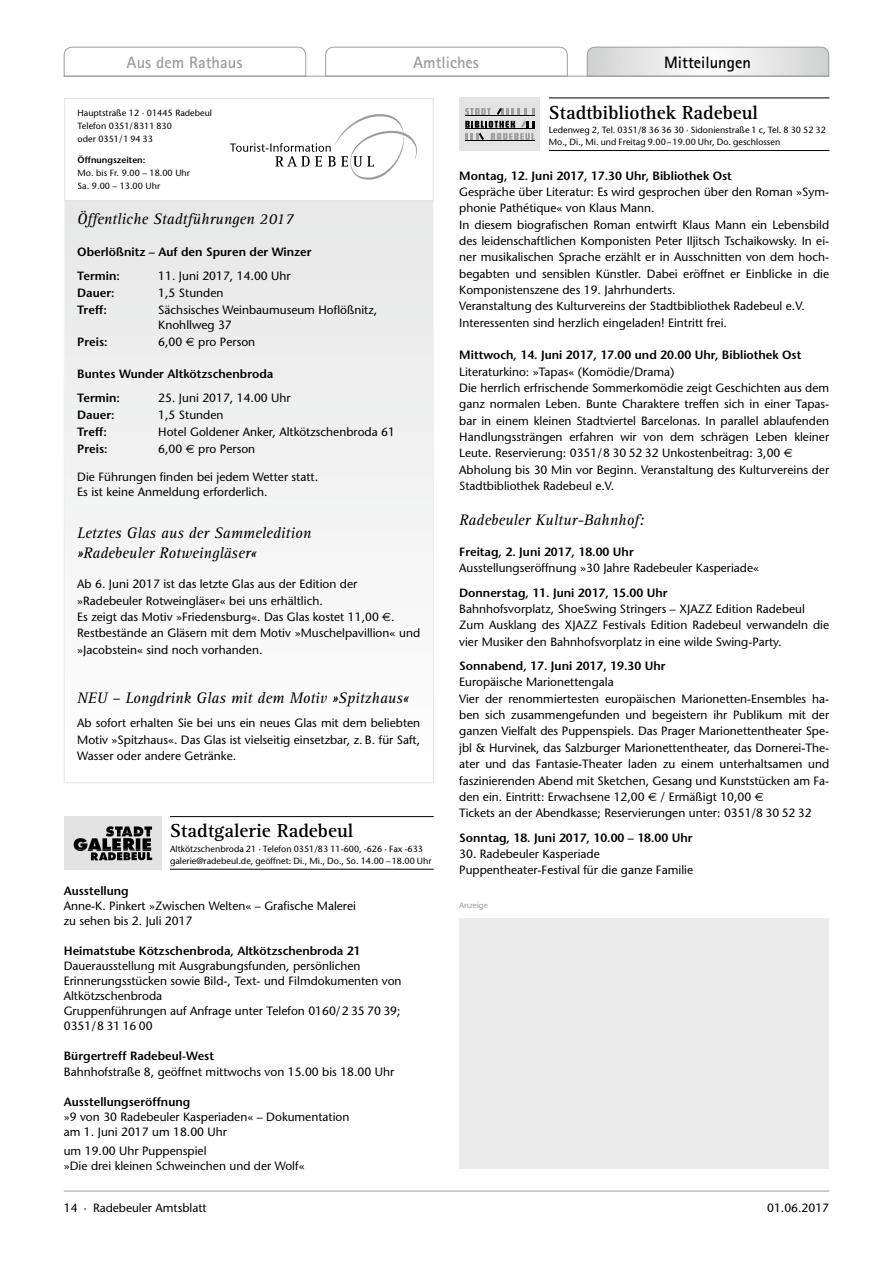
<style>
.page{position:relative;width:893px;height:1263px;background:#fff}
.page>*{position:absolute;margin:0;border:0;box-sizing:border-box;transform-origin:0 0}
.t1{font:700 19.5px "Rotis Serif";letter-spacing:-.005em;color:#000}
.t2{font:700 16.5px "Rotis Sans Serif";color:#9c9d9d}
.t3{font:700 16.5px "Rotis Sans Serif";color:#000}
.t4{font:italic 15.75px/20.5px "Rotis Serif";color:#000}
.t5{font:12px/16.4px "Stone Sans";color:#000}
.t6{font:600 12px/23.5px "Stone Sans";color:#000}
.t7{font:9px/12.8px "Stone Sans";color:#000}
.t8{font:600 9px "Stone Sans";color:#000}
.t9{font:8.25px "Stone Sans";color:#9c9d9d}
.s1{font-family:"Euro Sans"}
</style>
<div class="page">
<svg style="left:63px;top:46px;width:244px;height:31px"></svg>
<svg style="left:325px;top:46px;width:243px;height:30px"></svg>
<svg style="left:586px;top:46px;width:244px;height:31px"></svg>
<hr style="left:64px;top:76px;width:765px;height:1px;background:#9c9d9d">
<hr style="left:64px;top:1191px;width:765px;height:1px;background:#9c9d9d">
<div style="left:459px;top:918px;width:370px;height:251px;background:#ececed"></div>
<div style="left:64px;top:98px;width:369px;height:685px;background:#f3f3f3"></div>
<div style="left:65px;top:99px;width:368px;height:102px;background:#fff"></div>
<svg style="left:230px;top:114px;width:187px;height:66px"></svg>
<div style="left:64px;top:98px;width:370px;height:103px;border:1px solid #e3e3e3"></div>
<hr style="left:549px;top:98px;width:280px;height:1px;background:#000">
<hr style="left:549px;top:150px;width:280px;height:1px;background:#000">
<div style="left:460px;top:98px;width:80px;height:53px;background:#e3e3e3"></div>
<svg style="left:465px;top:108px;width:26px;height:7px"></svg>
<svg style="left:532px;top:108px;width:2px;height:7px"></svg>
<svg style="left:497px;top:108px;width:29px;height:7px"></svg>
<hr style="left:465px;top:115px;width:70px;height:1px;background:#000">
<hr style="left:465px;top:140px;width:70px;height:1px;background:#000">
<svg style="left:465px;top:121px;width:70px;height:19px"></svg>
<hr style="left:465px;top:128px;width:70px;height:1px;background:#000">
<div style="left:64px;top:817px;width:98px;height:53px;background:#e3e3e3"></div>
<svg style="left:74px;top:826px;width:78px;height:34px"></svg>
<hr style="left:170px;top:816px;width:264px;height:1px;background:#000">
<hr style="left:170px;top:869px;width:264px;height:1px;background:#000">
<h2 class="t2" style="left:127px;top:52px;width:117px">Aus dem Rathaus</h2>
<h2 class="t2" style="left:413px;top:52px;width:67px">Amtliches</h2>
<h2 class="t3" style="left:664px;top:52px;width:88px">Mitteilungen</h2>
<h1 class="t1" style="left:549px;top:101px;width:210px">Stadtbibliothek Radebeul</h1>
<p class="t7" style="left:549px;top:124px;width:279px;line-height:12px">Ledenweg 2, Tel. 0351/8 36 36 30 · Sidonienstraße 1 c, Tel. 8 30 52 32<br>Mo., Di., Mi. und Freitag 9.00–19.00 Uhr, Do. geschlossen</p>
<p class="t7" style="left:78px;top:107px;width:136px">Hauptstraße 12 · 01445 Radebeul<br>Telefon 0351/8311 830<br>oder 0351/1 94 33</p>
<p class="t8" style="left:78px;top:155px;width:69px">Öffnungszeiten:</p>
<p class="t7" style="left:78px;top:166px;width:114px">Mo. bis Fr. 9.00 – 18.00 Uhr<br>Sa. 9.00 – 13.00 Uhr</p>
<p class="t6" style="left:459px;top:164px;width:274px">Montag, 12. Juni 2017, 17.30 Uhr, Bibliothek Ost</p>
<p class="t5" style="left:459px;top:184px;width:371px">Gespräche über Literatur: Es wird gesprochen über den Roman »Sym&shy;phonie Pathétique« von Klaus Mann.<br>In diesem biografischen Roman entwirft Klaus Mann ein Lebensbild des leidenschaftlichen Komponisten Peter Iljitsch Tschaikowsky. In ei&shy;ner musikalischen Sprache erzählt er in Ausschnitten von dem hoch&shy;begabten und sensiblen Künstler. Dabei eröffnet er Einblicke in die Komponistenszene des 19. Jahrhunderts.<br>Veranstaltung des Kulturvereins der Stadtbibliothek Radebeul e.V.<br>Interessenten sind herzlich eingeladen! Eintritt frei.</p>
<p class="t6" style="left:459px;top:343px;width:344px">Mittwoch, 14. Juni 2017, 17.00 und 20.00 Uhr, Bibliothek Ost</p>
<p class="t5" style="left:459px;top:363px;width:371px">Literaturkino: »Tapas« (Komödie/Drama)<br>Die herrlich erfrischende Sommerkomödie zeigt Geschichten aus dem ganz normalen Leben. Bunte Charaktere treffen sich in einer Tapas&shy;bar in einem kleinen Stadtviertel Barcelonas. In parallel ablaufenden Handlungssträngen erfahren wir von dem schrägen Leben kleiner Leute. Reservierung: 0351/8 30 52 32 Unkostenbeitrag: 3,00 <span class="s1">€ </span>Abholung bis 30 Min vor Beginn. Veranstaltung des Kulturvereins der Stadtbibliothek Radebeul e.V.</p>
<h3 class="t4" style="left:459px;top:510px;width:186px">Radebeuler Kultur-Bahnhof:</h3>
<p class="t6" style="left:459px;top:540px;width:176px">Freitag, 2. Juni 2017, 18.00 Uhr</p>
<p class="t5" style="left:459px;top:560px;width:301px">Ausstellungseröffnung »30 Jahre Radebeuler Kasperiade«</p>
<p class="t6" style="left:459px;top:580px;width:210px">Donnerstag, 11. Juni 2017, 15.00 Uhr</p>
<p class="t5" style="left:459px;top:600px;width:371px">Bahnhofsvorplatz, ShoeSwing Stringers – XJAZZ Edition Radebeul<br>Zum Ausklang des XJAZZ Festivals Edition Radebeul verwandeln die vier Musiker den Bahnhofsvorplatz in eine wilde Swing-Party.</p>
<p class="t6" style="left:459px;top:654px;width:208px">Sonnabend, 17. Juni 2017, 19.30 Uhr</p>
<p class="t5" style="left:459px;top:674px;width:371px">Europäische Marionettengala<br>Vier der renommiertesten europäischen Marionetten-Ensembles ha&shy;ben sich zusammengefunden und begeistern ihr Publikum mit der ganzen Vielfalt des Puppenspiels. Das Prager Marionettentheater Spe&shy;jbl &amp; Hurvinek, das Salzburger Marionettentheater, das Dornerei-The&shy;ater und das Fantasie-Theater laden zu einem unterhaltsamen und faszinierenden Abend mit Sketchen, Gesang und Kunststücken am Fa&shy;den ein. Eintritt: Erwachsene 12,00 <span class="s1">€</span> / Ermäßigt 10,00 <span class="s1">€<br></span>Tickets an der Abendkasse; Reservierungen unter: 0351/8 30 52 32</p>
<p class="t6" style="left:459px;top:826px;width:235px">Sonntag, 18. Juni 2017, 10.00 – 18.00 Uhr</p>
<p class="t5" style="left:459px;top:846px;width:235px">30. Radebeuler Kasperiade<br>Puppentheater-Festival für die ganze Familie</p>
<h3 class="t4" style="left:77px;top:209px;width:218px">Öffentliche Stadtführungen 2017</h3>
<p class="t6" style="left:77px;top:240px;width:236px">Oberlößnitz – Auf den Spuren der Winzer<br>Termin:</p>
<p class="t5" style="left:158px;top:268px;width:134px">11. Juni 2017, 14.00 Uhr</p>
<p class="t6" style="left:77px;top:281px;width:39px">Dauer:</p>
<p class="t5" style="left:158px;top:285px;width:67px">1,5 Stunden</p>
<p class="t6" style="left:77px;top:298px;width:31px">Treff:</p>
<p class="t5" style="left:158px;top:303px;width:220px;line-height:15px">Sächsisches Weinbaumuseum Hoflößnitz,<br>Knohllweg 37</p>
<p class="t6" style="left:77px;top:330px;width:32px">Preis:</p>
<p class="t5" style="left:158px;top:334px;width:98px">6,00 <span class="s1">€</span> pro Person</p>
<p class="t6" style="left:77px;top:362px;width:198px">Buntes Wunder Altkötzschenbroda<br>Termin:</p>
<p class="t5" style="left:158px;top:389px;width:134px">25. Juni 2017, 14.00 Uhr</p>
<p class="t6" style="left:77px;top:403px;width:39px">Dauer:</p>
<p class="t5" style="left:158px;top:407px;width:67px">1,5 Stunden</p>
<p class="t6" style="left:77px;top:420px;width:31px">Treff:</p>
<p class="t5" style="left:158px;top:424px;width:238px">Hotel Goldener Anker, Altkötzschenbroda 61</p>
<p class="t6" style="left:77px;top:437px;width:32px">Preis:</p>
<p class="t5" style="left:158px;top:441px;width:98px">6,00 <span class="s1">€</span> pro Person</p>
<p class="t5" style="left:77px;top:469px;width:242px;line-height:15px">Die Führungen finden bei jedem Wetter statt.<br>Es ist keine Anmeldung erforderlich.</p>
<h3 class="t4" style="left:77px;top:523px;width:235px">Letztes Glas aus der Sammeledition »Radebeuler Rotweingläser«</h3>
<p class="t5" style="left:77px;top:576px;width:344px">Ab 6. Juni 2017 ist das letzte Glas aus der Edition der »Radebeuler Rotweingläser« bei uns erhältlich.<br>Es zeigt das Motiv »Friedensburg«. Das Glas kostet 11,00 <span class="s1">€</span>.<br>Restbestände an Gläsern mit dem Motiv »Muschelpavillion« und »Jacobstein« sind noch vorhanden.</p>
<h3 class="t4" style="left:77px;top:688px;width:333px">NEU – Longdrink Glas mit dem Motiv »Spitzhaus«</h3>
<p class="t5" style="left:77px;top:715px;width:344px;text-align:justify">Ab sofort erhalten Sie bei uns ein neues Glas mit dem beliebten Motiv »Spitzhaus«. Das Glas ist vielseitig einsetzbar, z. B. für Saft, Wasser oder andere Getränke.</p>
<h1 class="t1" style="left:170px;top:819px;width:185px">Stadtgalerie Radebeul</h1>
<p class="t7" style="left:170px;top:843px;width:263px;line-height:12px">Altkötzschenbroda 21 · Telefon 0351/83 11-600, -626 · Fax -633 galerie@radebeul.de, geöffnet: Di., Mi., Do., So. 14.00 –18.00 Uhr</p>
<p class="t6" style="left:64px;top:879px;width:67px">Ausstellung</p>
<p class="t5" style="left:64px;top:899px;width:294px;line-height:15px">Anne-K. Pinkert »Zwischen Welten« – Grafische Malerei zu sehen bis 2. Juli 2017</p>
<p class="t6" style="left:64px;top:939px;width:298px">Heimatstube Kötzschenbroda, Altkötzschenbroda 21</p>
<p class="t5" style="left:64px;top:959px;width:339px;line-height:15px">Dauerausstellung mit Ausgrabungsfunden, persönlichen Erinnerungsstücken sowie Bild-, Text- und Filmdokumenten von Altkötzschenbroda<br>Gruppenführungen auf Anfrage unter Telefon 0160/2 35 70 39; 0351/8 31 16 00</p>
<p class="t6" style="left:64px;top:1044px;width:152px">Bürgertreff Radebeul-West</p>
<p class="t5" style="left:64px;top:1063px;width:332px">Bahnhofstraße 8, geöffnet mittwochs von 15.00 bis 18.00 Uhr</p>
<p class="t6" style="left:64px;top:1089px;width:128px">Ausstellungseröffnung</p>
<p class="t5" style="left:64px;top:1109px;width:287px;line-height:15px">»9 von 30 Radebeuler Kasperiaden« – Dokumentation am 1. Juni 2017 um 18.00 Uhr</p>
<p class="t5" style="left:64px;top:1143px;width:242px;line-height:15px">um 19.00 Uhr Puppenspiel<br>»Die drei kleinen Schweinchen und der Wolf«</p>
<p class="t9" style="left:459px;top:900px;width:30px">Anzeige</p>
<p class="t5" style="left:64px;top:1199px;width:144px">14 · Radebeuler Amtsblatt</p>
<p class="t5" style="left:767px;top:1199px;width:63px">01.06.2017</p>
</div>
